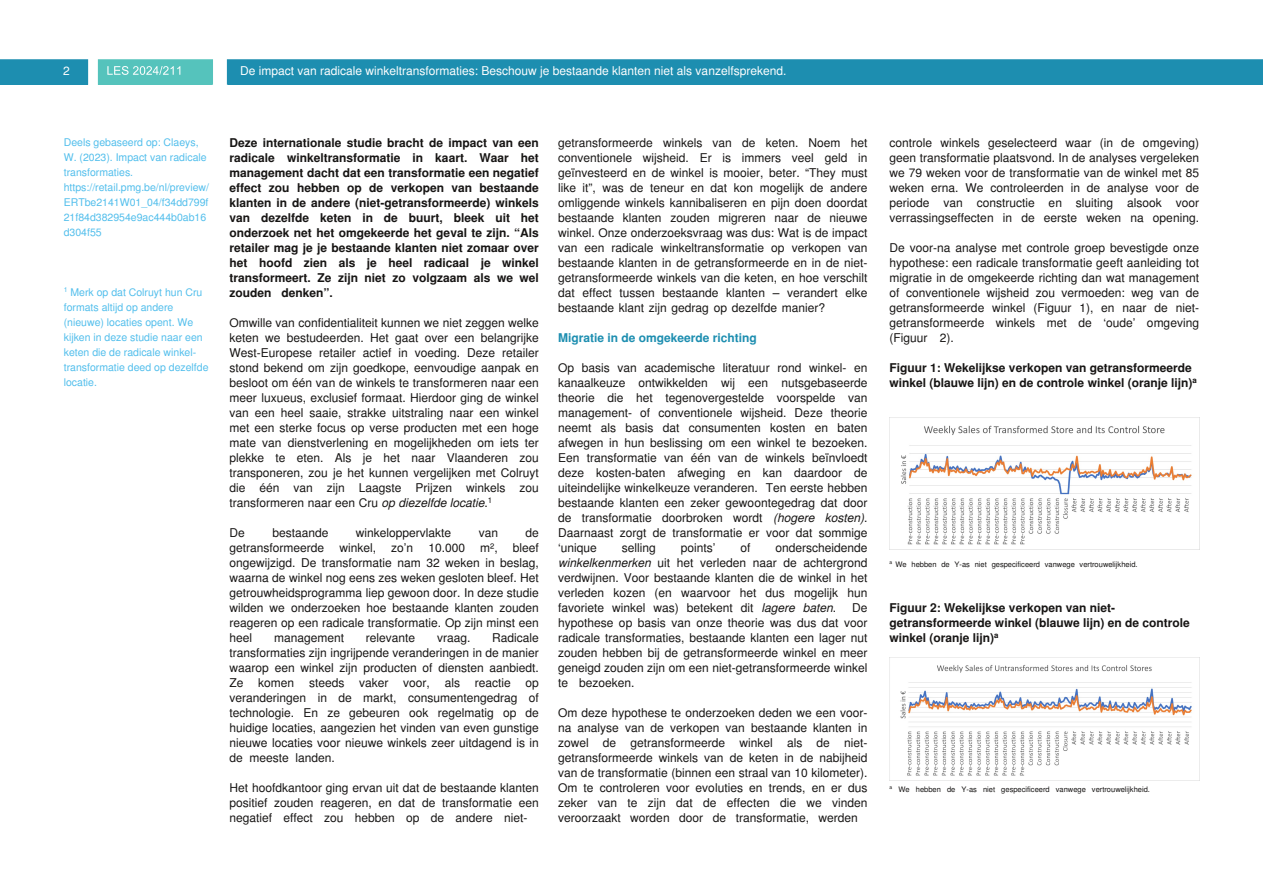
<style>
.page{position:relative;width:1263px;height:893px;background:#fff}
.page>*{position:absolute;margin:0;border:0;box-sizing:border-box;transform-origin:0 0}
.t1{font:12px/15px "Nimbus San L";color:#161413;text-align:justify}
.t2{font:700 12px/15px "Nimbus San L";color:#161413}
.t3{font:12px "Nimbus San L";color:#fff}
.t4{font:700 12px "Nimbus San L";color:#1d8eb0}
.t5{font:10.5px/15px "Nimbus San L";color:#51beec}
.t6{font:7.5px "Nimbus San L";color:#161413}
.s1{font-style:italic}
</style>
<div class="page">
<div style="left:99px;top:60px;width:113px;height:24px;background:#55c3bc"></div>
<div style="left:98px;top:59px;width:115px;height:26px;border:2px solid #55c3bc"></div>
<div style="left:227px;top:59px;width:1036px;height:26px;background:#1d8eb0"></div>
<svg style="left:107px;top:66px;width:73px;height:9px"></svg>
<div style="left:0;top:59px;width:88px;height:26px;background:#1d8eb0"></div>
<img style="left:890px;top:425px;width:309px;height:125px">
<img style="left:890px;top:657px;width:309px;height:124px">
<p class="t3" style="left:63px;top:64px;width:8px">2</p>
<p class="t3" style="left:240px;top:63px;width:548px">De impact van radicale winkeltransformaties: Beschouw je bestaande klanten niet als vanzelfsprekend.</p>
<p class="t5" style="left:64px;top:134px;width:147px">Deels gebaseerd op: Claeys,<br>W. (2023). Impact van radicale transformaties. https://retail.pmg.be/nl/preview/<br>ERTbe2141W01_04/f34dd799f<br>21f84d382954e9ac444b0ab16 d304f55</p>
<p class="t5" style="left:64px;top:284px;width:146px"><sup>1</sup> Merk op dat Colruyt hun Cru formats altijd op andere (nieuwe) locaties opent. We kijken in deze studie naar een keten die de radicale winkel&shy;transformatie deed op dezelfde locatie.</p>
<p class="t2" style="left:230px;top:135px;width:311px;text-align:justify">Deze internationale studie bracht de impact van een radicale winkeltransformatie in kaart. Waar het management dacht dat een transformatie een negatief effect zou hebben op de verkopen van bestaande klanten in de andere (niet-getransformeerde) winkels van dezelfde keten in de buurt, bleek uit het onderzoek net het omgekeerde het geval te zijn. “Als retailer mag je je bestaande klanten niet zomaar over het hoofd zien als je heel radicaal je winkel transformeert. Ze zijn niet zo volgzaam als we wel zouden denken”.</p>
<p class="t1" style="left:230px;top:315px;width:311px">Omwille van confidentialiteit kunnen we niet zeggen welke keten we bestudeerden. Het gaat over een belangrijke West-Europese retailer actief in voeding. Deze retailer stond bekend om zijn goedkope, eenvoudige aanpak en besloot om één van de winkels te transformeren naar een meer luxueus, exclusief formaat. Hierdoor ging de winkel van een heel saaie, strakke uitstraling naar een winkel met een sterke focus op verse producten met een hoge mate van dienstverlening en mogelijkheden om iets ter plekke te eten. Als je het naar Vlaanderen zou transponeren, zou je het kunnen vergelijken met Colruyt die één van zijn Laagste Prijzen winkels zou transformeren naar een Cru <span class="s1">op diezelfde locatie</span>.<sup>1</sup></p>
<p class="t1" style="left:230px;top:525px;width:17px">De</p>
<p class="t1" style="left:272px;top:525px;width:58px">bestaande</p>
<p class="t1" style="left:356px;top:525px;width:97px">winkeloppervlakte</p>
<p class="t1" style="left:479px;top:525px;width:21px">van</p>
<p class="t1" style="left:526px;top:525px;width:15px">de</p>
<p class="t1" style="left:230px;top:540px;width:96px">getransformeerde</p>
<p class="t1" style="left:339px;top:540px;width:38px">winkel,</p>
<p class="t1" style="left:391px;top:540px;width:24px">zo’n</p>
<p class="t1" style="left:428px;top:540px;width:38px">10.000</p>
<p class="t1" style="left:480px;top:540px;width:19px">m²,</p>
<p class="t1" style="left:230px;top:540px;width:311px;text-indent:283px">bleef ongewijzigd. De transformatie nam 32 weken in beslag, waarna de winkel nog eens zes weken gesloten bleef. Het getrouwheidsprogramma liep gewoon door. In deze studie wilden we onderzoeken hoe bestaande klanten zouden reageren op een radicale transformatie. Op zijn minst een heel</p>
<p class="t1" style="left:230px;top:630px;width:311px;text-indent:263px">Radicale transformaties zijn ingrijpende veranderingen in de manier waarop een winkel zijn producten of diensten aanbiedt.<br>Ze komen steeds vaker voor, als reactie op veranderingen in de markt, consumentengedrag of technologie. En ze gebeuren ook regelmatig op de huidige locaties, aangezien het vinden van even gunstige nieuwe locaties voor nieuwe winkels zeer uitdagend is in de meeste landen.</p>
<p class="t1" style="left:230px;top:780px;width:311px">Het hoofdkantoor ging ervan uit dat de bestaande klanten positief zouden reageren, en dat de transformatie een negatief effect zou hebben op de andere niet-</p>
<p class="t1" style="left:274px;top:630px;width:72px">management</p>
<p class="t1" style="left:366px;top:630px;width:51px">relevante</p>
<p class="t1" style="left:437px;top:630px;width:35px">vraag.</p>
<p class="t1" style="left:558px;top:135px;width:311px">getransformeerde winkels van de keten. Noem het conventionele wijsheid. Er is immers veel geld in geïnvesteerd en de winkel is mooier, beter. “They must like it”, was de teneur en dat kon mogelijk de andere omliggende winkels kannibaliseren en pijn doen doordat bestaande klanten zouden migreren naar de nieuwe winkel. Onze onderzoeksvraag was dus: Wat is de impact van een radicale winkeltransformatie op verkopen van bestaande klanten in de getransformeerde en in de niet&shy;getransformeerde winkels van die keten, en hoe verschilt dat effect tussen bestaande klanten – verandert elke bestaande klant zijn gedrag op dezelfde manier?</p>
<p class="t4" style="left:558px;top:330px;width:200px">Migratie in de omgekeerde richting</p>
<p class="t1" style="left:558px;top:360px;width:311px">Op basis van academische literatuur rond winkel- en kanaalkeuze ontwikkelden wij een nutsgebaseerde theorie die het tegenovergestelde voorspelde van management- of conventionele wijsheid. Deze theorie neemt als basis dat consumenten kosten en baten afwegen in hun beslissing om een winkel te bezoeken.<br>Een transformatie van één van de winkels beïnvloedt deze kosten-baten afweging en kan daardoor de uiteindelijke winkelkeuze veranderen. Ten eerste hebben bestaande klanten een zeker gewoontegedrag dat door de transformatie doorbroken wordt <span class="s1">(hogere kosten)</span>.<br>Daarnaast zorgt de transformatie er voor dat sommige ‘unique</p>
<p class="t1" style="left:622px;top:540px;width:36px">selling</p>
<p class="t1" style="left:681px;top:540px;width:36px">points’</p>
<p class="t1" style="left:740px;top:540px;width:11px">of</p>
<p class="t1" style="left:558px;top:540px;width:311px;text-indent:217px">onderscheidende <span class="s1">winkelkenmerken</span> uit het verleden naar de achtergrond verdwijnen. Voor bestaande klanten die de winkel in het verleden kozen (en waarvoor het dus mogelijk hun favoriete winkel was) betekent dit <span class="s1">lagere baten</span>.</p>
<p class="t1" style="left:558px;top:600px;width:311px;text-indent:294px">De hypothese op basis van onze theorie was dus dat voor radicale transformaties, bestaande klanten een lager nut zouden hebben bij de getransformeerde winkel en meer geneigd zouden zijn om een niet-getransformeerde winkel te bezoeken.</p>
<p class="t1" style="left:558px;top:705px;width:311px">Om deze hypothese te onderzoeken deden we een voor&shy;na analyse van de verkopen van bestaande klanten in zowel de getransformeerde winkel als de niet&shy;getransformeerde winkels van de keten in de nabijheid van de transformatie (binnen een straal van 10 kilometer).<br>Om te controleren voor evoluties en trends, en er dus zeker van te zijn dat de effecten die we vinden veroorzaakt worden door de transformatie, werden</p>
<p class="t1" style="left:890px;top:135px;width:311px">controle winkels geselecteerd waar (in de omgeving) geen transformatie plaatsvond. In de analyses vergeleken we 79 weken voor de transformatie van de winkel met 85 weken erna. We controleerden in de analyse voor de periode van constructie en sluiting alsook voor verrassingseffecten in de eerste weken na opening.</p>
<p class="t1" style="left:890px;top:240px;width:311px">De voor-na analyse met controle groep bevestigde onze hypothese: een radicale transformatie geeft aanleiding tot migratie in de omgekeerde richting dan wat management of conventionele wijsheid zou vermoeden: weg van de getransformeerde winkel (Figuur 1), en naar de niet&shy;getransformeerde winkels met de ‘oude’ omgeving (Figuur 2).</p>
<p class="t2" style="left:890px;top:360px;width:309px">Figuur 1: Wekelijkse verkopen van getransformeerde winkel (blauwe lijn) en de controle winkel (oranje lijn)<sup>a</sup></p>
<p class="t6" style="left:890px;top:559px;width:249px"><sup>a</sup> We hebben de Y-as niet gespecificeerd vanwege vertrouwelijkheid.</p>
<p class="t2" style="left:890px;top:600px;width:302px">Figuur 2: Wekelijkse verkopen van niet&shy;getransformeerde winkel (blauwe lijn) en de controle winkel (oranje lijn)<sup>a</sup></p>
<p class="t6" style="left:890px;top:784px;width:262px"><sup>a</sup> We hebben de Y-as niet gespecificeerd vanwege vertrouwelijkheid.</p>
</div>
